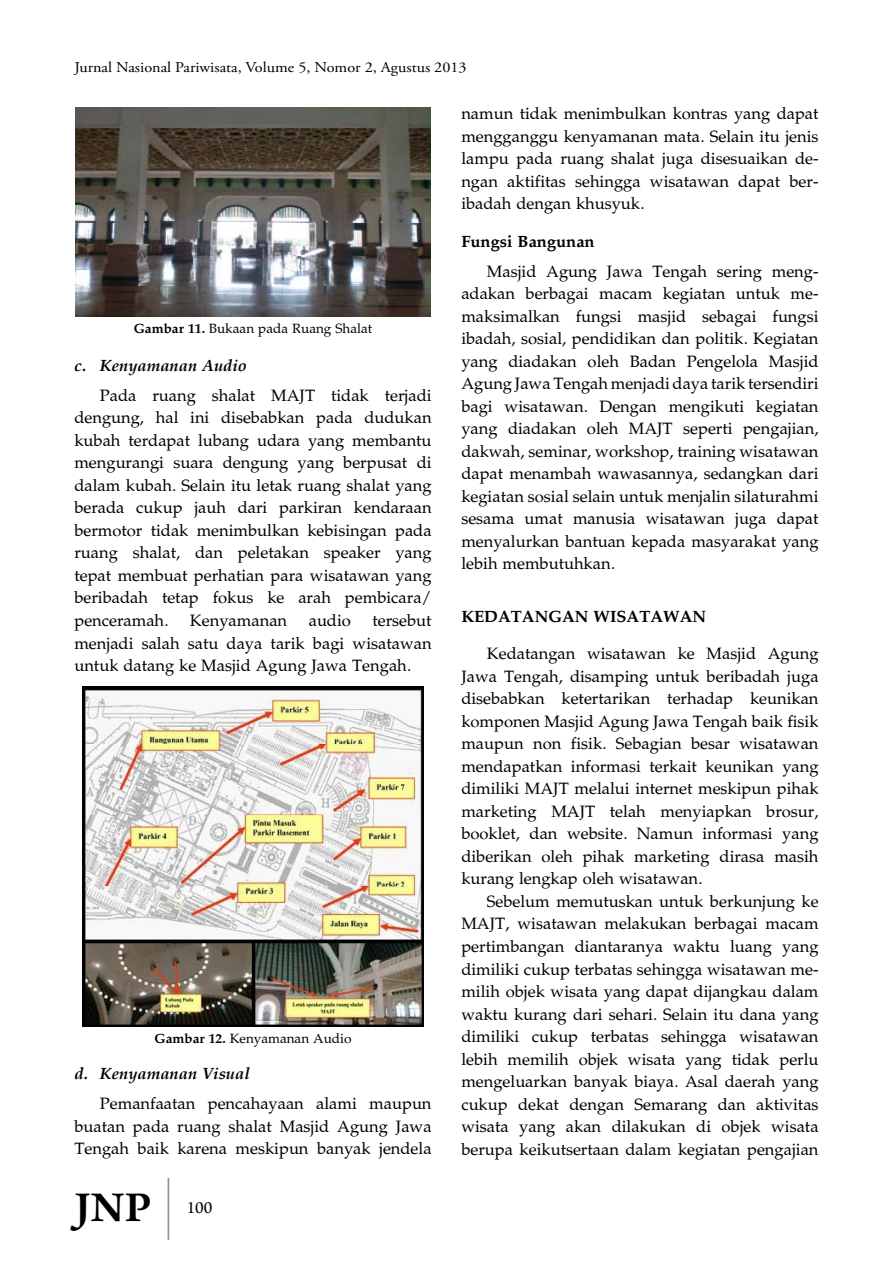
<style>
.page{position:relative;width:893px;height:1263px;background:#fff}
.page>*{position:absolute;margin:0;border:0;box-sizing:border-box;transform-origin:0 0}
.t1{font:600 45px "Arno Pro";color:#000}
.t2{font:18px "Arno Pro";color:#000}
.t3{font:16.5px/22.5px "Palm Springs Plain";color:#000;text-align:justify}
.t4{font:italic 700 16.5px "Palm Springs";color:#000}
.t5{font:700 16.5px "Palm Springs";color:#000}
.t6{font:15px "Adobe Garamond Pro";color:#000;scale:1.08 1}
.t7{font:13.5px "Palm Springs Plain";color:#000}
.s1{font-family:"Palm Springs";font-weight:700}
.s2{font-weight:400;font-size:60.9px;color:#808285}
</style>
<div class="page">
<img style="left:75px;top:107px;width:356px;height:210px">
<img style="left:83px;top:686px;width:340px;height:341px">
<p class="t6" style="left:74px;top:58px;width:365px">Jurnal Nasional Pariwisata, Volume 5, Nomor 2, Agustus 2013</p>
<p class="t7" style="left:134px;top:321px;width:240px"><span class="s1">Gambar 11.</span> Bukaan pada Ruang Shalat</p>
<p class="t4" style="left:74px;top:356px;width:174px">c. Kenyamanan Audio</p>
<p class="t3" style="left:74px;top:384px;width:359px;text-indent:26px">Pada ruang shalat MAJT tidak terjadi dengung, hal ini disebabkan pada dudukan kubah terdapat lubang udara yang membantu mengurangi suara dengung yang berpusat di dalam kubah. Selain itu letak ruang shalat yang berada cukup jauh dari parkiran kendaraan bermotor tidak menimbulkan kebisingan pada ruang shalat, dan peletakan speaker yang tepat membuat perhatian para wisatawan yang beribadah tetap fokus ke arah pembicara/ penceramah.</p>
<p class="t3" style="left:74px;top:609px;width:359px;text-indent:298px">tersebut menjadi salah satu daya tarik bagi wisatawan untuk datang ke Masjid Agung Jawa Tengah.</p>
<p class="t3" style="left:190px;top:609px;width:99px">Kenyamanan</p>
<p class="t3" style="left:309px;top:609px;width:44px">audio</p>
<p class="t7" style="left:154px;top:1031px;width:199px"><span class="s1">Gambar 12.</span> Kenyamanan Audio</p>
<p class="t4" style="left:74px;top:1064px;width:177px">d. Kenyamanan Visual</p>
<p class="t3" style="left:74px;top:1093px;width:359px;text-indent:26px">Pemanfaatan pencahayaan alami maupun buatan pada ruang shalat Masjid Agung Jawa Tengah baik karena meskipun banyak jendela</p>
<h1 class="t1" style="left:74px;top:1181px;width:99px">JNP <span class="s2">|</span></h1>
<p class="t2" style="left:187px;top:1197px;width:27px">100</p>
<p class="t3" style="left:461px;top:103px;width:359px">namun tidak menimbulkan kontras yang dapat mengganggu kenyamanan mata. Selain itu jenis lampu pada ruang shalat juga disesuaikan de&shy;ngan aktifitas sehingga wisatawan dapat ber&shy;ibadah dengan khusyuk.</p>
<p class="t5" style="left:461px;top:231px;width:135px">Fungsi Bangunan</p>
<p class="t3" style="left:461px;top:260px;width:359px;text-indent:26px">Masjid Agung Jawa Tengah sering meng&shy;adakan berbagai macam kegiatan untuk me&shy;maksimalkan fungsi masjid sebagai fungsi ibadah, sosial, pendidikan dan politik. Kegiatan yang diadakan oleh Badan Pengelola Masjid Agung Jawa Tengah menjadi daya tarik tersendiri bagi wisatawan. Dengan mengikuti kegiatan yang diadakan oleh MAJT seperti pengajian, dakwah, seminar, workshop, training wisatawan dapat menambah wawasannya, sedangkan dari kegiatan sosial selain untuk menjalin silaturahmi sesama umat manusia wisatawan juga dapat menyalurkan bantuan kepada masyarakat yang lebih membutuhkan.</p>
<p class="t5" style="left:461px;top:607px;width:27px">Kedatangan</p>
<p class="t5" style="left:594px;top:607px;width:30px">Wisatawan</p>
<p class="t3" style="left:461px;top:643px;width:359px;text-indent:26px">Kedatangan wisatawan ke Masjid Agung Jawa Tengah, disamping untuk beribadah juga disebabkan ketertarikan terhadap keunikan komponen Masjid Agung Jawa Tengah baik fisik maupun non fisik. Sebagian besar wisatawan mendapatkan informasi terkait keunikan yang dimiliki MAJT melalui internet meskipun pihak marketing MAJT telah menyiapkan brosur, booklet, dan website. Namun informasi yang diberikan oleh pihak marketing dirasa masih kurang lengkap oleh wisatawan.</p>
<p class="t3" style="left:461px;top:890px;width:359px;text-indent:26px">Sebelum memutuskan untuk berkunjung ke MAJT, wisatawan melakukan berbagai macam pertimbangan diantaranya waktu luang yang dimiliki cukup terbatas sehingga wisatawan me&shy;milih objek wisata yang dapat dijangkau dalam waktu kurang dari sehari. Selain itu dana yang dimiliki cukup terbatas sehingga wisatawan lebih memilih objek wisata yang tidak perlu mengeluarkan banyak biaya. Asal daerah yang cukup dekat dengan Semarang dan aktivitas wisata yang akan dilakukan di objek wisata berupa keikutsertaan dalam kegiatan pengajian</p>
</div>
